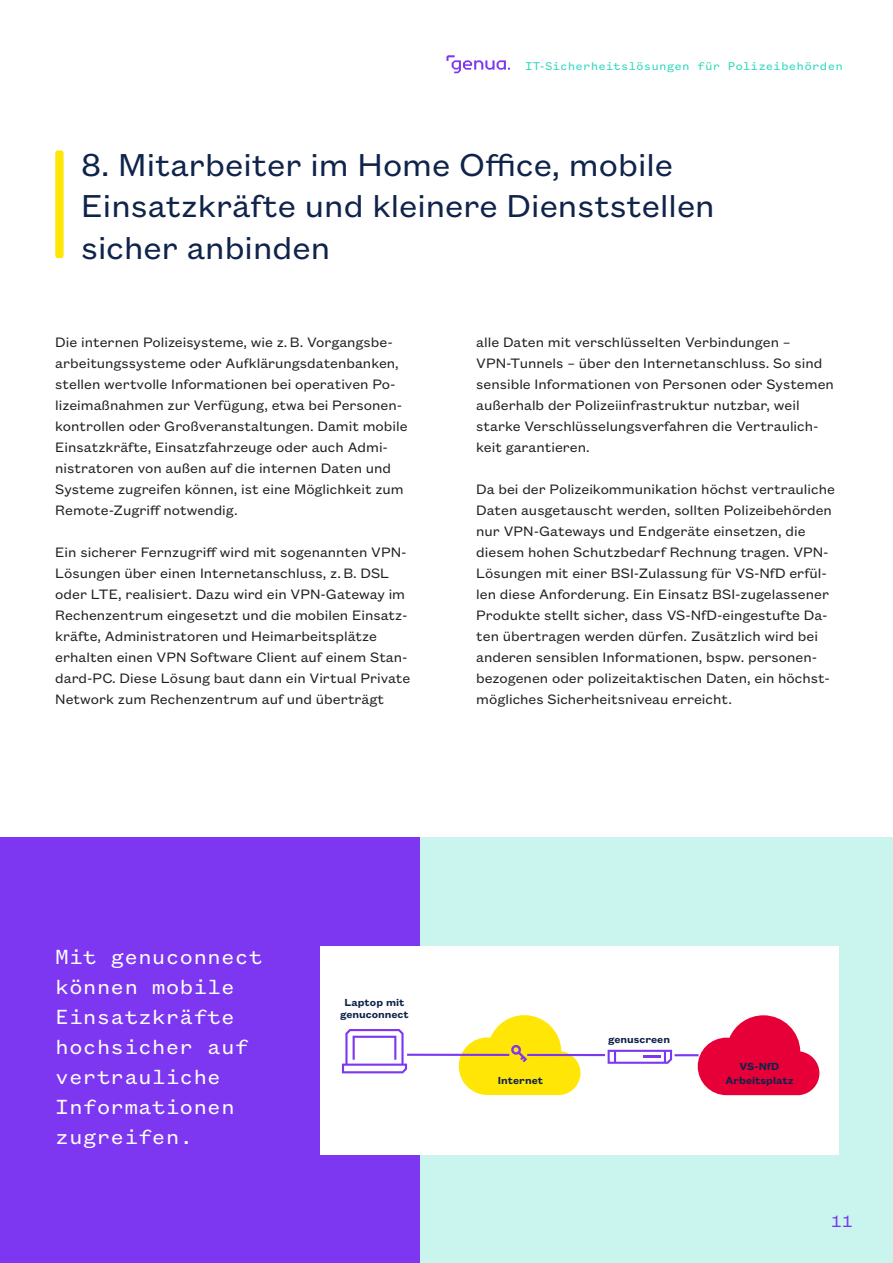
<style>
.page{position:relative;width:893px;height:1263px;background:#fff}
.page>*{position:absolute;margin:0;border:0;box-sizing:border-box;transform-origin:0 0}
.t1{font:34.8px/41.8px "Founders Grotesk Text";color:#0f234b}
.t2{font:22.5px/30px "Founders Grotesk Mono";color:#fff}
.t3{font:18px "Founders Grotesk Mono";color:#7d37f0}
.t4{font:15px/21px "Founders Grotesk Text";color:#231f20}
.t5{font:12.3px "Founders Grotesk Mono";letter-spacing:.005em;color:#28d7b9}
.t6{font:600 11.25px/12.8px "Founders Grotesk Text";color:#0f234b;text-align:center}
</style>
<div class="page">
<div style="left:370px;top:838px;width:523px;height:425px;background:#c9f5ee"></div>
<div style="left:0;top:838px;width:420px;height:425px;background:#7d37f0"></div>
<div style="left:320px;top:946px;width:519px;height:209px;background:#fff"></div>
<svg style="left:55px;top:150px;width:9px;height:108px"></svg>
<svg style="left:446px;top:55px;width:64px;height:18px"></svg>
<svg style="left:698px;top:1015px;width:121px;height:80px"></svg>
<hr style="left:407px;top:1054px;width:198px;height:2px;background:#7d37f0">
<svg style="left:459px;top:1015px;width:121px;height:80px"></svg>
<svg style="left:608px;top:1050px;width:64px;height:14px"></svg>
<svg style="left:342px;top:1029px;width:65px;height:44px"></svg>
<hr style="left:674px;top:1054px;width:25px;height:2px;background:#7d37f0">
<p class="t5" style="left:525px;top:59px;width:319px">IT-Sicherheitslösungen für Polizeibehörden</p>
<p class="t1" style="left:81px;top:141px;width:635px">8. Mitarbeiter im Home Office, mobile<br>Einsatzkräfte und kleinere Dienststellen sicher anbinden</p>
<p class="t4" style="left:55px;top:331px;width:354px">Die internen Polizeisysteme, wie z. B. Vorgangsbe&shy;arbeitungssysteme oder Aufklärungsdatenbanken, stellen wertvolle Informationen bei operativen Po&shy;lizeimaßnahmen zur Verfügung, etwa bei Personen&shy;kontrollen oder Großveranstaltungen. Damit mobile Einsatzkräfte, Einsatzfahrzeuge oder auch Admi&shy;nistratoren von außen auf die internen Daten und Systeme zugreifen können, ist eine Möglichkeit zum Remote-Zugriff notwendig.</p>
<p class="t4" style="left:55px;top:541px;width:357px">Ein sicherer Fernzugriff wird mit sogenannten VPN-Lösungen über einen Internetanschluss, z. B. DSL oder LTE, realisiert. Dazu wird ein VPN-Gateway im Rechenzentrum eingesetzt und die mobilen Einsatz&shy;kräfte, Administratoren und Heimarbeitsplätze erhalten einen VPN Software Client auf einem Stan&shy;dard-PC. Diese Lösung baut dann ein Virtual Private Network zum Rechenzentrum auf und überträgt</p>
<p class="t4" style="left:476px;top:331px;width:359px">alle Daten mit verschlüsselten Verbindungen – VPN-Tunnels – über den Internetanschluss. So sind sensible Informationen von Personen oder Systemen außerhalb der Polizeiinfrastruktur nutzbar, weil starke Verschlüsselungsverfahren die Vertraulich&shy;keit garantieren.</p>
<p class="t4" style="left:476px;top:478px;width:360px">Da bei der Polizeikommunikation höchst vertrauliche Daten ausgetauscht werden, sollten Polizeibehörden nur VPN-Gateways und Endgeräte einsetzen, die diesem hohen Schutzbedarf Rechnung tragen. VPN-Lösungen mit einer BSI-Zulassung für VS-NfD erfül&shy;len diese Anforderung. Ein Einsatz BSI-zugelassener Produkte stellt sicher, dass VS-NfD-eingestufte Da&shy;ten übertragen werden dürfen. Zusätzlich wird bei anderen sensiblen Informationen, bspw. personen&shy;bezogenen oder polizeitaktischen Daten, ein höchst&shy;mögliches Sicherheitsniveau erreicht.</p>
<p class="t2" style="left:55px;top:942px;width:209px">Mit genuconnect können mobile<br>Einsatzkräfte hochsicher auf vertrauliche<br>Informationen zugreifen.</p>
<p class="t6" style="left:340px;top:995px;width:70px">Laptop mit genuconnect</p>
<p class="t6" style="left:498px;top:1073px;width:47px">Internet</p>
<p class="t6" style="left:608px;top:1032px;width:63px">genuscreen</p>
<p class="t6" style="left:725px;top:1059px;width:70px;line-height:13.5px">VS-NfD<br>Arbeitsplatz</p>
<p class="t3" style="left:831px;top:1211px;width:24px">11</p>
</div>
